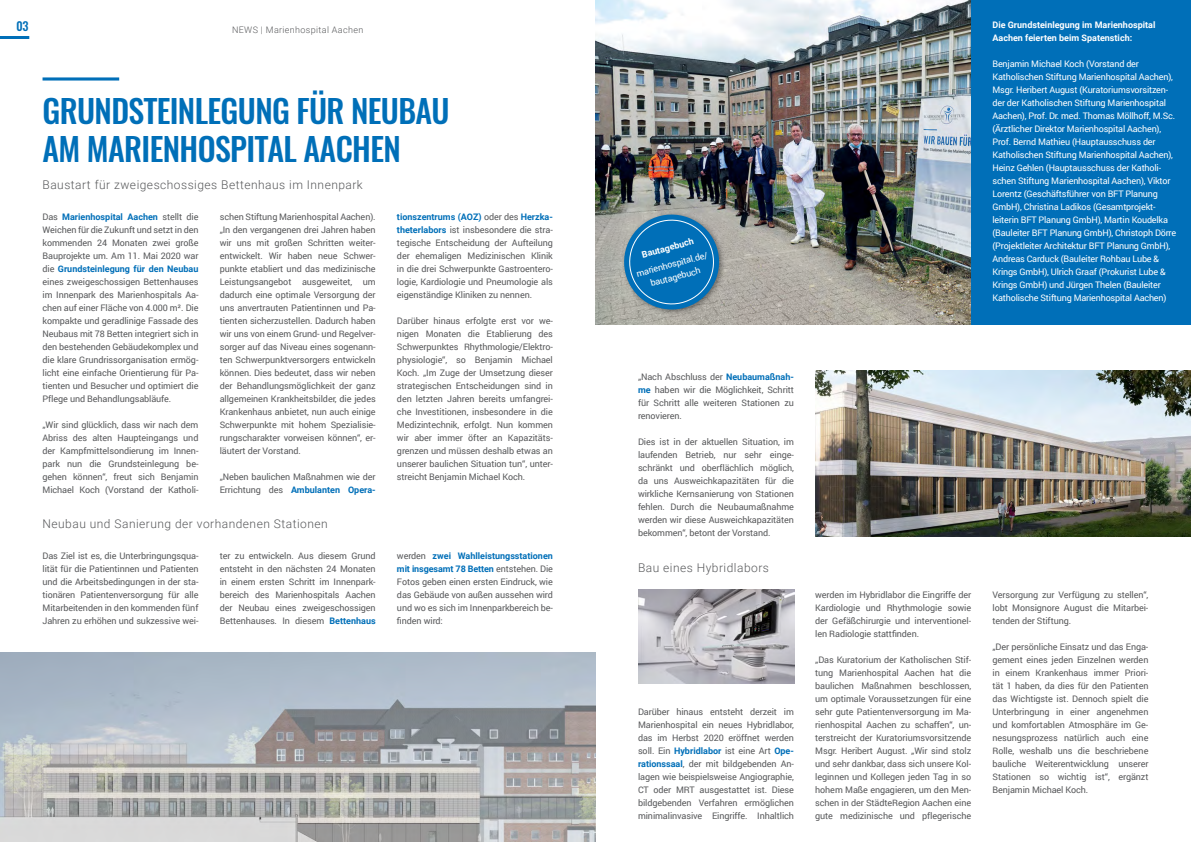
<style>
.page{position:relative;width:1191px;height:842px;background:#fff}
.page>*{position:absolute;margin:0;border:0;box-sizing:border-box;transform-origin:0 0}
.Headline_mittel{font:500 32px/38px "Oswald";letter-spacing:-.02em;color:#006fb8}
.Untertitel{font:300 12px "Roboto";letter-spacing:.04em;color:#58595b}
.t1{font:500 12px "Oswald";color:#006fb8}
.t2{font:9px/13px "Roboto";letter-spacing:-.01em;color:#58595b;text-align:justify}
.t3{font:9px/13px "Roboto";letter-spacing:-.02em;color:#fff}
.t4{font:700 9px/13px "Roboto";color:#fff}
.t5{font:300 9px "Roboto";letter-spacing:.04em;color:#58595b}
.s1{font-weight:700;color:#006fb8}
</style>
<div class="page">
<hr style="left:0;top:36px;width:29px;height:3px;background:#006fb8">
<svg style="left:43px;top:77px;width:76px;height:4px"></svg>
<img style="left:0;top:652px;width:595px;height:190px">
<img style="left:595px;top:0;width:376px;height:325px">
<div style="left:971px;top:0;width:220px;height:325px;background:#006fb8"></div>
<img style="left:815px;top:371px;width:376px;height:165px">
<img style="left:638px;top:589px;width:156px;height:94px">
<div style="left:621px;top:211px;width:105px;height:106px;background:#000;opacity:.4"></div>
<svg style="left:619px;top:209px;width:105px;height:106px;background:#4487b1"></svg>
<h2 class="t1" style="left:16px;top:20px;width:14px">03</h2>
<p class="t5" style="left:232px;top:24px;width:133px">NEWS | Marienhospital Aachen</p>
<p class="Headline_mittel" style="left:43px;top:94px;width:409px">GRUNDSTEINLEGUNG FÜR NEUBAU<br>AM MARIENHOSPITAL AACHEN</p>
<p class="Untertitel" style="left:43px;top:176px;width:322px">Baustart für zweigeschossiges Bettenhaus im Innenpark</p>
<p class="t2" style="left:43px;top:210px;width:157px">Das <span class="s1">Marienhospital Aachen</span> stellt die Weichen für die Zukunft und setzt in den kommenden 24 Monaten zwei große Bauprojekte um. Am 11. Mai 2020 war die <span class="s1">Grundsteinlegung für den Neubau </span>eines zweigeschossigen Bettenhauses im Innenpark des Marienhospitals Aa&shy;chen auf einer Fläche von 4.000 m². Die kompakte und geradlinige Fassade des Neubaus mit 78 Betten integriert sich in den bestehenden Gebäudekomplex und die klare Grundrissorganisation ermög&shy;licht eine einfache Orientierung für Pa&shy;tienten und Besucher und optimiert die Pflege und Behandlungsabläufe.</p>
<p class="t2" style="left:43px;top:418px;width:157px">„Wir sind glücklich, dass wir nach dem Abriss des alten Haupteingangs und der Kampfmittelsondierung im Innen&shy;park nun die Grundsteinlegung be&shy;gehen können“, freut sich Benjamin Michael Koch (Vorstand der Katholi-</p>
<p class="t2" style="left:220px;top:210px;width:157px">schen Stiftung Marienhospital Aachen). „In den vergangenen drei Jahren haben wir uns mit großen Schritten weiter&shy;entwickelt. Wir haben neue Schwer&shy;punkte etabliert und das medizinische Leistungsangebot ausgeweitet, um dadurch eine optimale Versorgung der uns anvertrauten Patientinnen und Pa&shy;tienten sicherzustellen. Dadurch haben wir uns von einem Grund- und Regelver&shy;sorger auf das Niveau eines sogenann&shy;ten Schwerpunktversorgers entwickeln können. Dies bedeutet, dass wir neben der Behandlungsmöglichkeit der ganz allgemeinen Krankheitsbilder, die jedes Krankenhaus anbietet, nun auch einige Schwerpunkte mit hohem Spezialisie&shy;rungscharakter vorweisen können“, er&shy;läutert der Vorstand.</p>
<p class="t2" style="left:220px;top:470px;width:157px">„Neben baulichen Maßnahmen wie der<br>Errichtung des <span class="s1">Ambulanten Opera-</span></p>
<p class="Untertitel" style="left:43px;top:515px;width:287px">Neubau und Sanierung der vorhandenen Stationen</p>
<p class="t2" style="left:397px;top:210px;width:157px"><span class="s1">tionszentrums (AOZ)</span> oder des <span class="s1">Herzka&shy;theterlabors</span> ist insbesondere die stra&shy;tegische Entscheidung der Aufteilung der ehemaligen Medizinischen Klinik in die drei Schwerpunkte Gastroentero&shy;logie, Kardiologie und Pneumologie als eigenständige Kliniken zu nennen.</p>
<p class="t2" style="left:397px;top:314px;width:157px">Darüber hinaus erfolgte erst vor we&shy;nigen Monaten die Etablierung des Schwerpunktes Rhythmologie/Elektro&shy;physiologie“, so Benjamin Michael Koch. „Im Zuge der Umsetzung dieser strategischen Entscheidungen sind in den letzten Jahren bereits umfangrei&shy;che Investitionen, insbesondere in die Medizintechnik, erfolgt. Nun kommen wir aber immer öfter an Kapazitäts&shy;grenzen und müssen deshalb etwas an unserer baulichen Situation tun“, unter&shy;streicht Benjamin Michael Koch.</p>
<p class="t4" style="left:640px;top:248px;width:55px;rotate:-15deg">Bautagebuch</p>
<p class="t3" style="left:635px;top:267px;width:75px;rotate:-15deg">marienhospital.de/</p>
<p class="t3" style="left:649px;top:277px;width:53px;rotate:-15deg">bautagebuch</p>
<p class="t2" style="left:638px;top:370px;width:157px">„Nach Abschluss der <span class="s1">Neubaumaßnah&shy;me</span> haben wir die Möglichkeit, Schritt für Schritt alle weiteren Stationen zu renovieren.</p>
<p class="t2" style="left:638px;top:435px;width:157px">Dies ist in der aktuellen Situation, im laufenden Betrieb, nur sehr einge&shy;schränkt und oberflächlich möglich, da uns Ausweichkapazitäten für die wirkliche Kernsanierung von Stationen fehlen. Durch die Neubaumaßnahme werden wir diese Ausweichkapazitäten bekommen“, betont der Vorstand.</p>
<p class="t2" style="left:43px;top:549px;width:157px">Das Ziel ist es, die Unterbringungsqua&shy;lität für die Patientinnen und Patienten und die Arbeitsbedingungen in der sta&shy;tionären Patientenversorgung für alle Mitarbeitenden in den kommenden fünf Jahren zu erhöhen und sukzessive wei-</p>
<p class="t2" style="left:220px;top:549px;width:157px">ter zu entwickeln. Aus diesem Grund entsteht in den nächsten 24 Monaten in einem ersten Schritt im Innenpark&shy;bereich des Marienhospitals Aachen der Neubau eines zweigeschossigen Bettenhauses. In diesem <span class="s1">Bettenhaus</span></p>
<p class="t2" style="left:397px;top:549px;width:157px">werden <span class="s1">zwei Wahlleistungsstationen mit insgesamt 78 Betten</span> entstehen. Die Fotos geben einen ersten Eindruck, wie das Gebäude von außen aussehen wird und wo es sich im Innenparkbereich be&shy;finden wird:</p>
<p class="Untertitel" style="left:638px;top:559px;width:132px">Bau eines Hybridlabors</p>
<p class="t2" style="left:638px;top:705px;width:157px">Darüber hinaus entsteht derzeit im Marienhospital ein neues Hybridlabor, das im Herbst 2020 eröffnet werden soll. Ein <span class="s1">Hybridlabor</span> ist eine Art <span class="s1">Ope&shy;rationssaal</span>, der mit bildgebenden An&shy;lagen wie beispielsweise Angiographie, CT oder MRT ausgestattet ist. Diese bildgebenden Verfahren ermöglichen minimalinvasive Eingriffe. Inhaltlich</p>
<p class="t4" style="left:992px;top:18px;width:164px">Die Grundsteinlegung im Marienhospital<br>Aachen feierten beim Spatenstich:</p>
<p class="t3" style="left:992px;top:57px;width:185px">Benjamin Michael Koch (Vorstand der Katholischen Stiftung Marienhospital Aachen), Msgr. Heribert August (Kuratoriumsvorsitzen&shy;der der Katholischen Stiftung Marienhospital Aachen), Prof. Dr. med. Thomas Möllhoff, M.Sc. (Ärztlicher Direktor Marienhospital Aachen), Prof. Bernd Mathieu (Hauptausschuss der Katholischen Stiftung Marienhospital Aachen), Heinz Gehlen (Hauptausschuss der Katholi&shy;schen Stiftung Marienhospital Aachen), Viktor Lorentz (Geschäftsführer von BFT Planung GmbH), Christina Ladikos (Gesamtprojekt&shy;leiterin BFT Planung GmbH), Martin Koudelka (Bauleiter BFT Planung GmbH), Christoph Dörre (Projektleiter Architektur BFT Planung GmbH), Andreas Carduck (Bauleiter Rohbau Lube &amp; Krings GmbH), Ulrich Graaf (Prokurist Lube &amp; Krings GmbH) und Jürgen Thelen (Bauleiter Katholische Stiftung Marienhospital Aachen)</p>
<p class="t2" style="left:815px;top:588px;width:157px">werden im Hybridlabor die Eingriffe der Kardiologie und Rhythmologie sowie der Gefäßchirurgie und interventionel&shy;len Radiologie stattfinden.</p>
<p class="t2" style="left:815px;top:653px;width:157px">„Das Kuratorium der Katholischen Stif&shy;tung Marienhospital Aachen hat die baulichen Maßnahmen beschlossen, um optimale Voraussetzungen für eine sehr gute Patientenversorgung im Ma&shy;rienhospital Aachen zu schaffen“, un&shy;terstreicht der Kuratoriumsvorsitzende Msgr. Heribert August. „Wir sind stolz und sehr dankbar, dass sich unsere Kol&shy;leginnen und Kollegen jeden Tag in so hohem Maße engagieren, um den Men&shy;schen in der StädteRegion Aachen eine gute medizinische und pflegerische</p>
<p class="t2" style="left:992px;top:588px;width:157px">Versorgung zur Verfügung zu stellen“, lobt Monsignore August die Mitarbei&shy;tenden der Stiftung.</p>
<p class="t2" style="left:992px;top:640px;width:157px">„Der persönliche Einsatz und das Enga&shy;gement eines jeden Einzelnen werden in einem Krankenhaus immer Priori&shy;tät 1 haben, da dies für den Patienten das Wichtigste ist. Dennoch spielt die Unterbringung in einer angenehmen und komfortablen Atmosphäre im Ge&shy;nesungsprozess natürlich auch eine Rolle, weshalb uns die beschriebene bauliche Weiterentwicklung unserer Stationen so wichtig ist“, ergänzt Benjamin Michael Koch.</p>
</div>
